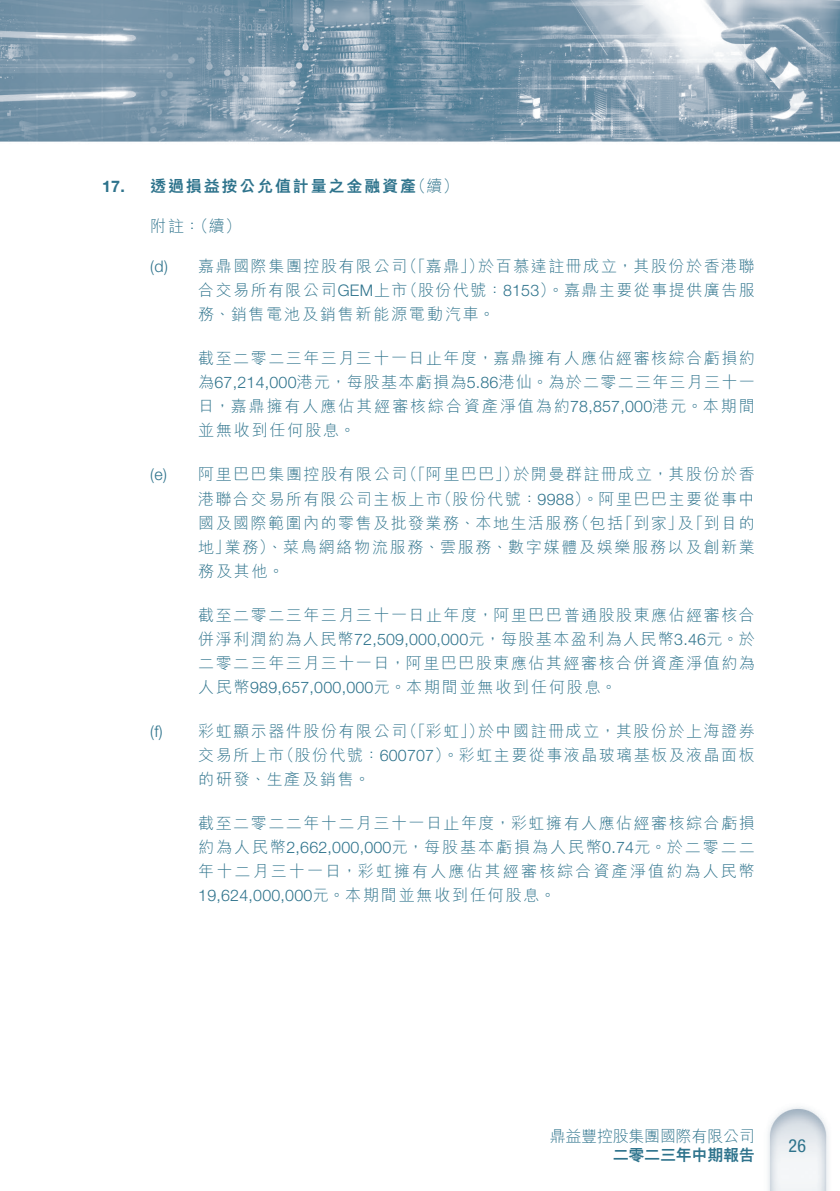
<style>
.page{position:relative;width:840px;height:1191px;background:#fff}
.page>*{position:absolute;margin:0;border:0;box-sizing:border-box;transform-origin:0 0}
.t1{font:condensed 18px "Helvetica Neue LT Std";color:#2e738c}
.t2{font:300 16px/24px "M Hei HK";letter-spacing:.095em;color:#2e738c;text-align:justify}
.t3{font:300 16px/24px "M Hei HK";letter-spacing:.115em;color:#2e738c}
.t4{font:300 16px "Helvetica Neue LT Std";letter-spacing:.015em;color:#2e738c}
.t5{font:800 16px "M Hei HK";letter-spacing:.115em;color:#2e738c}
.t6{font:300 16px "M Hei HK";letter-spacing:-.015em;color:#2e738c}
.t7{font:800 16px "M Hei HK";letter-spacing:-.015em;color:#2e738c}
.t8{font:700 16px "Helvetica Neue LT Std";color:#2e738c}
.s1{font-family:"Helvetica Neue LT Std"}
.s2{font-family:"M Hei HK"}
</style>
<div class="page">
<img style="left:0;top:0;width:839px;height:1191px">
<p class="t8" style="left:102px;top:176px;width:24px">17.</p>
<p class="t2" style="left:410px;top:174px;width:50px">（續(</p>
<p class="t5" style="left:150px;top:178px;width:267px">透過損益按公允值計量之金融資產</p>
<p class="t2" style="left:150px;top:214px;width:92px">附註（：續(</p>
<p class="t4" style="left:150px;top:257px;width:19px">d( )</p>
<p class="t2" style="left:401px;top:254px;width:84px">（「嘉鼎」）</p>
<p class="t2" style="left:478px;top:254px;width:278px">於百慕達註冊成立，其股份於香港聯</p>
<p class="t2" style="left:198px;top:254px;width:210px">嘉鼎國際集團控股有限公司</p>
<p class="t4" style="left:150px;top:465px;width:18px">e( )</p>
<p class="t2" style="left:401px;top:278px;width:354px">（股份代號：<span class="s1">8153</span>）。嘉鼎主要從事提供廣告服</p>
<p class="t3" style="left:198px;top:278px;width:298px">合交易所有限公司<span class="s1">GEM</span>上市<br>務、銷售電池及銷售新能源電動汽車。</p>
<p class="t2" style="left:198px;top:346px;width:558px">截至二零二三年三月三十一日止年度，嘉鼎擁有人應佔經審核綜合虧損約為<span class="s1">67,214,000</span>港元，每股基本虧損為<span class="s1">5.86</span>港仙。為於二零二三年三月三十一日，嘉鼎擁有人應佔其經審核綜合資產淨值為約<span class="s1">78,857,000</span>港元。本期間並無收到任何股息。</p>
<p class="t2" style="left:513px;top:462px;width:243px">於開曼群註冊成立，其股份於香</p>
<p class="t2" style="left:401px;top:462px;width:119px">（「阿里巴巴」）</p>
<p class="t2" style="left:198px;top:462px;width:210px">阿里巴巴集團控股有限公司</p>
<p class="t2" style="left:436px;top:486px;width:320px">（股份代號：<span class="s1">9988</span>）。阿里巴巴主要從事中</p>
<p class="t2" style="left:198px;top:486px;width:245px">港聯合交易所有限公司主板上市</p>
<p class="t4" style="left:150px;top:721px;width:14px">) f(</p>
<p class="t2" style="left:573px;top:510px;width:51px">（包括</p>
<p class="t2" style="left:224px;top:510px;width:531px;text-indent:-26px">國及國際範圍內的零售及批發業務、本地生活服務<br>業務）、菜鳥網絡物流服務、雲服務、數字媒體及娛樂服務以及創新業</p>
<p class="t2" style="left:617px;top:510px;width:139px">「到家」「到目的</p>
<p class="t2" style="left:677px;top:510px;width:17px">及</p>
<p class="t2" style="left:198px;top:534px;width:87px">地」<br>務及其他。</p>
<p class="t2" style="left:198px;top:602px;width:558px">截至二零二三年三月三十一日止年度，阿里巴巴普通股股東應佔經審核合併淨利潤約為人民幣<span class="s1">72,509,000,000</span>元，每股基本盈利為人民幣<span class="s1">3.46</span>元。於二零二三年三月三十一日，阿里巴巴股東應佔其經審核合併資產淨值約為人民幣<span class="s1">989,657,000,000</span>元。本期間並無收到任何股息。</p>
<p class="t2" style="left:478px;top:718px;width:278px">於中國註冊成立，其股份於上海證券</p>
<p class="t2" style="left:401px;top:718px;width:84px">（「彩虹」）</p>
<p class="t2" style="left:198px;top:718px;width:210px">彩虹顯示器件股份有限公司</p>
<p class="t2" style="left:278px;top:742px;width:477px">（股份代號：<span class="s1">600707</span>）。彩虹主要從事液晶玻璃基板及液晶面板</p>
<p class="t3" style="left:198px;top:742px;width:173px">交易所上市<br>的研發、生產及銷售。</p>
<p class="t2" style="left:198px;top:810px;width:558px">截至二零二二年十二月三十一日止年度，彩虹擁有人應佔經審核綜合虧損約為人民幣<span class="s1">2,662,000,000</span>元，每股基本虧損為人民幣<span class="s1">0.74</span>元。於二零二二年十二月三十一日，彩虹擁有人應佔其經審核綜合資產淨值約為人民幣</p>
<p class="t4" style="left:198px;top:885px;width:359px">19,624,000,000<span class="s2">元。本期間並無收到任何股息。</span></p>
<p class="t6" style="left:549px;top:1127px;width:206px">鼎益豐控股集團國際有限公司</p>
<p class="t7" style="left:612px;top:1147px;width:143px">二零二三年中期報告</p>
<p class="t1" style="left:788px;top:1135px;width:19px">26</p>
</div>
